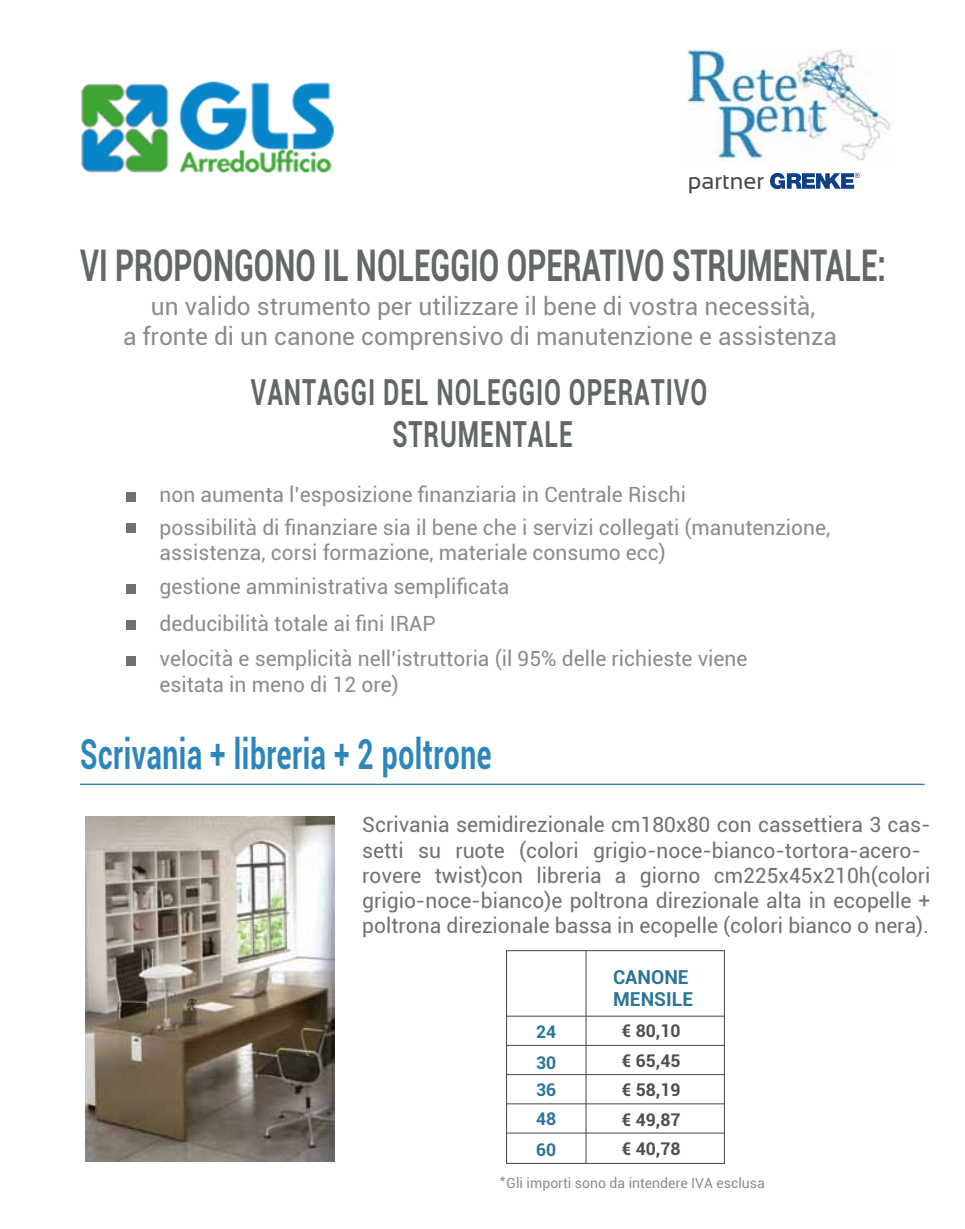
<style>
.page{position:relative;width:965px;height:1229px;background:#fff}
.page>*{position:absolute;margin:0;border:0;box-sizing:border-box;transform-origin:0 0}
.t1{font:700 43.57px "Roboto";color:#626768;scale:.68 1}
.t2{font:700 41.3px "Roboto";letter-spacing:.02em;color:#2c85bb;scale:.68 1}
.t3{font:700 35.88px/42px "Roboto";letter-spacing:.035em;color:#626768;text-align:center;scale:.68 1}
.t4{font:24.5px/29.4px "Roboto";color:#898c8e;text-align:center}
.t5{font:23.28px "Sansation";color:#464849}
.t6{font:21px/25.2px "Roboto";color:#898c8e}
.t7{font:21px/25.2px "Roboto";color:#707272}
.t8{font:700 19.25px/22.4px "Roboto";color:#2b759a}
.t9{font:700 17.5px/29.6px "Roboto";color:#4c4f50;text-align:justify}
.t10{font:700 17.5px/31.2px "Roboto";color:#2b759a}
.t11{font:14px "Roboto";color:#898c8e}
</style>
<div class="page">
<img style="left:687px;top:49px;width:204px;height:112px">
<svg style="left:770px;top:173px;width:89px;height:16px"></svg>
<div style="left:883px;top:135px;width:18px;height:15px;background:#fff"></div>
<div style="left:126px;top:492px;width:10px;height:10px;background:#707272"></div>
<div style="left:126px;top:523px;width:10px;height:10px;background:#707272"></div>
<div style="left:126px;top:583px;width:10px;height:10px;background:#707272"></div>
<div style="left:126px;top:620px;width:10px;height:10px;background:#707272"></div>
<div style="left:126px;top:656px;width:10px;height:10px;background:#707272"></div>
<hr style="left:585px;top:950px;width:1px;height:213px;background:#444648">
<hr style="left:506px;top:1015px;width:218px;height:1px;background:#444648">
<hr style="left:506px;top:1045px;width:218px;height:1px;background:#444648">
<hr style="left:506px;top:1074px;width:218px;height:1px;background:#444648">
<hr style="left:506px;top:1103px;width:218px;height:1px;background:#444648">
<hr style="left:506px;top:1132px;width:218px;height:1px;background:#444648">
<div style="left:506px;top:950px;width:218px;height:213px;border:1px solid #444648"></div>
<img style="left:81px;top:81px;width:253px;height:92px">
<img style="left:85px;top:816px;width:249px;height:345px">
<hr style="left:80px;top:783px;width:844px;height:2px;background:#2c85bb">
<p class="t5" style="left:687px;top:168px;width:78px">partner</p>
<h1 class="t1" style="left:80px;top:235px;width:1186px">VI PROPONGONO IL NOLEGGIO OPERATIVO STRUMENTALE:</h1>
<p class="t4" style="left:123px;top:291px;width:715px">un valido strumento per utilizzare il bene di vostra necessità,<br>a fronte di un canone comprensivo di manutenzione e assistenza</p>
<h3 class="t3" style="left:251px;top:370px;width:672px">VANTAGGI DEL NOLEGGIO OPERATIVO<br>STRUMENTALE</h3>
<p class="t6" style="left:159px;top:481px;width:528px">non aumenta l’esposizione finanziaria in Centrale Rischi</p>
<p class="t6" style="left:159px;top:514px;width:672px">possibilità di finanziare sia il bene che i servizi collegati (manutenzione, assistenza, corsi formazione, materiale consumo ecc)</p>
<p class="t6" style="left:159px;top:567px;width:351px;line-height:37.3px">gestione amministrativa semplificata deducibilità totale ai fini IRAP</p>
<p class="t6" style="left:159px;top:645px;width:589px">velocità e semplicità nell’istruttoria (il 95% delle richieste viene esitata in meno di 12 ore)</p>
<h2 class="t2" style="left:80px;top:725px;width:606px">Scrivania + libreria + 2 poltrone</h2>
<p class="t7" style="left:362px;top:811px;width:569px">Scrivania semidirezionale cm180x80 con cassettiera 3 cas&shy;setti su ruote (colori grigio-noce-bianco-tortora-acero&shy;rovere twist)con libreria a giorno cm225x45x210h(colori grigio-noce-bianco)e poltrona direzionale alta in ecopelle + poltrona direzionale bassa in ecopelle (colori bianco o nera).</p>
<p class="t8" style="left:613px;top:965px;width:82px">CANONE<br>MENSILE</p>
<p class="t9" style="left:621px;top:1015px;width:60px">€ 80,10 € 65,45 € 58,19 € 49,87 € 40,78</p>
<p class="t11" style="left:506px;top:1173px;width:260px">Gli importi sono da intendere IVA esclusa</p>
<p class="t10" style="left:536px;top:1015px;width:22px">24<br>30</p>
<p class="t10" style="left:536px;top:1075px;width:22px;line-height:28.7px">36<br>48</p>
<p class="t10" style="left:536px;top:1133px;width:22px">60</p>
<p class="t11" style="left:499px;top:1169px;width:8px">*</p>
</div>
